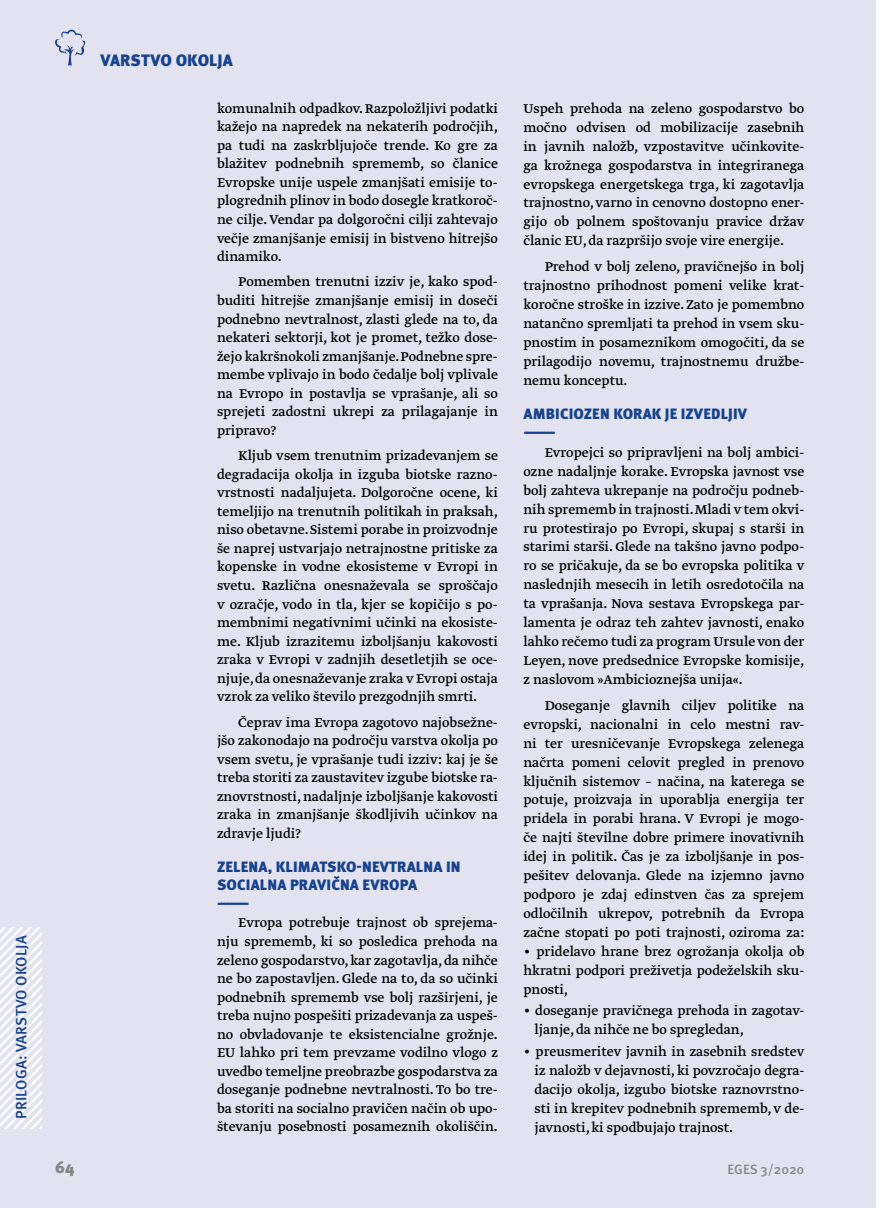
<style>
.page{position:relative;width:881px;height:1208px;background:#fff}
.page>*{position:absolute;margin:0;border:0;box-sizing:border-box;transform-origin:0 0}
.t1{font:900 16.5px "Meta Pro";letter-spacing:.005em;color:#17428d}
.t2{font:900 16.5px "Meta Pro";color:#878787}
.t3{font:15px/18.6px "Greta Text Pro Regular Plus";color:#000;text-align:justify}
.t4{font:900 15px/18.6px "Meta Pro";letter-spacing:.01em;color:#17428d}
.t5{font:500 15px "Meta Pro";letter-spacing:.01em;color:#17428d}
.t6{font:500 13.5px "Meta Pro";letter-spacing:-.005em;color:#878787}
</style>
<div class="page">
<div style="left:0;top:0;width:874px;height:1208px;background:#e2e2f1"></div>
<svg style="left:0;top:927px;width:42px;height:201px"></svg>
<svg style="left:55px;top:30px;width:31px;height:36px"></svg>
<p class="t5" style="left:12px;top:1118px;width:184px;rotate:-90deg">PRILOGA: VARSTVO OKOLJA</p>
<p class="t1" style="left:100px;top:50px;width:134px">VARSTVO OKOLJA</p>
<p class="t3" style="left:217px;top:99px;width:282px">komunalnih odpadkov. Razpoložljivi podatki kažejo na napredek na nekaterih področjih, pa tudi na zaskrbljujoče trende. Ko gre za blažitev podnebnih sprememb, so članice Evropske unije uspele zmanjšati emisije to&shy;plogrednih plinov in bodo dosegle kratkoroč&shy;ne cilje. Vendar pa dolgoročni cilji zahtevajo večje zmanjšanje emisij in bistveno hitrejšo dinamiko.</p>
<p class="t3" style="left:217px;top:273px;width:282px;text-indent:21px">Pomemben trenutni izziv je, kako spod&shy;buditi hitrejše zmanjšanje emisij in doseči podnebno nevtralnost, zlasti glede na to, da nekateri sektorji, kot je promet, težko dose&shy;žejo kakršnokoli zmanjšanje. Podnebne spre&shy;membe vplivajo in bodo čedalje bolj vplivale na Evropo in postavlja se vprašanje, ali so sprejeti zadostni ukrepi za prilagajanje in pripravo?</p>
<p class="t3" style="left:217px;top:447px;width:282px;text-indent:21px">Kljub vsem trenutnim prizadevanjem se degradacija okolja in izguba biotske razno&shy;vrstnosti nadaljujeta. Dolgoročne ocene, ki temeljijo na trenutnih politikah in praksah, niso obetavne. Sistemi porabe in proizvodnje še naprej ustvarjajo netrajnostne pritiske za kopenske in vodne ekosisteme v Evropi in svetu. Različna onesnaževala se sproščajo v ozračje, vodo in tla, kjer se kopičijo s po&shy;membnimi negativnimi učinki na ekosiste&shy;me. Kljub izrazitemu izboljšanju kakovosti zraka v Evropi v zadnjih desetletjih se oce&shy;njuje, da onesnaževanje zraka v Evropi ostaja vzrok za veliko število prezgodnjih smrti.</p>
<p class="t3" style="left:217px;top:713px;width:282px;text-indent:21px">Čeprav ima Evropa zagotovo najobsežne&shy;jšo zakonodajo na področju varstva okolja po vsem svetu, je vprašanje tudi izziv: kaj je še treba storiti za zaustavitev izgube biotske ra&shy;znovrstnosti, nadaljnje izboljšanje kakovosti zraka in zmanjšanje škodljivih učinkov na zdravje ljudi?</p>
<p class="t4" style="left:217px;top:857px;width:245px">ZELENA, KLIMATSKO-NEVTRALNA IN<br>SOCIALNA PRAVIČNA EVROPA<br>---------</p>
<p class="t3" style="left:217px;top:914px;width:282px;text-indent:21px">Evropa potrebuje trajnost ob sprejema&shy;nju sprememb, ki so posledica prehoda na zeleno gospodarstvo, kar zagotavlja, da nihče ne bo zapostavljen. Glede na to, da so učinki podnebnih sprememb vse bolj razširjeni, je treba nujno pospešiti prizadevanja za uspeš&shy;no obvladovanje te eksistencialne grožnje.<br>EU lahko pri tem prevzame vodilno vlogo z uvedbo temeljne preobrazbe gospodarstva za doseganje podnebne nevtralnosti. To bo tre&shy;ba storiti na socialno pravičen način ob upo&shy;števanju posebnosti posameznih okoliščin.</p>
<p class="t3" style="left:523px;top:99px;width:282px">Uspeh prehoda na zeleno gospodarstvo bo močno odvisen od mobilizacije zasebnih in javnih naložb, vzpostavitve učinkovite&shy;ga krožnega gospodarstva in integriranega evropskega energetskega trga, ki zagotavlja trajnostno, varno in cenovno dostopno ener&shy;gijo ob polnem spoštovanju pravice držav članic EU, da razpršijo svoje vire energije.</p>
<p class="t3" style="left:523px;top:258px;width:282px;text-indent:21px">Prehod v bolj zeleno, pravičnejšo in bolj trajnostno prihodnost pomeni velike krat&shy;koročne stroške in izzive. Zato je pomembno natančno spremljati ta prehod in vsem sku&shy;pnostim in posameznikom omogočiti, da se prilagodijo novemu, trajnostnemu družbe&shy;nemu konceptu.</p>
<p class="t4" style="left:523px;top:405px;width:225px">AMBICIOZEN KORAK JE IZVEDLJIV ---------</p>
<p class="t3" style="left:523px;top:443px;width:282px;text-indent:21px">Evropejci so pripravljeni na bolj ambici&shy;ozne nadaljnje korake. Evropska javnost vse bolj zahteva ukrepanje na področju podneb&shy;nih sprememb in trajnosti. Mladi v tem okvi&shy;ru protestirajo po Evropi, skupaj s starši in starimi starši. Glede na takšno javno podpo&shy;ro se pričakuje, da se bo evropska politika v naslednjih mesecih in letih osredotočila na ta vprašanja. Nova sestava Evropskega par&shy;lamenta je odraz teh zahtev javnosti, enako lahko rečemo tudi za program Ursule von der Leyen, nove predsednice Evropske komisije, z naslovom »Ambicioznejša unija«.</p>
<p class="t3" style="left:523px;top:696px;width:282px;text-indent:21px">Doseganje glavnih ciljev politike na evropski, nacionalni in celo mestni rav&shy;ni ter uresničevanje Evropskega zelenega načrta pomeni celovit pregled in prenovo ključnih sistemov – načina, na katerega se potuje, proizvaja in uporablja energija ter pridela in porabi hrana. V Evropi je mogo&shy;če najti številne dobre primere inovativnih idej in politik. Čas je za izboljšanje in pos&shy;pešitev delovanja. Glede na izjemno javno podporo je zdaj edinstven čas za sprejem odločilnih ukrepov, potrebnih da Evropa začne stopati po poti trajnosti, oziroma za:</p>
<p class="t3" style="left:523px;top:942px;width:282px">• pridelavo hrane brez ogrožanja okolja ob hkratni podpori preživetja podeželskih sku&shy;pnosti,</p>
<p class="t3" style="left:534px;top:1002px;width:271px;text-indent:-11px">• doseganje pravičnega prehoda in zagotav&shy;ljanje, da nihče ne bo spregledan,</p>
<p class="t3" style="left:534px;top:1042px;width:271px;text-indent:-11px">• preusmeritev javnih in zasebnih sredstev iz naložb v dejavnosti, ki povzročajo degra&shy;dacijo okolja, izgubo biotske raznovrstno&shy;sti in krepitev podnebnih sprememb, v de&shy;javnosti, ki spodbujajo trajnost.</p>
<p class="t2" style="left:55px;top:1157px;width:21px">64</p>
<p class="t6" style="left:727px;top:1160px;width:78px">EGES 3/2020</p>
</div>
